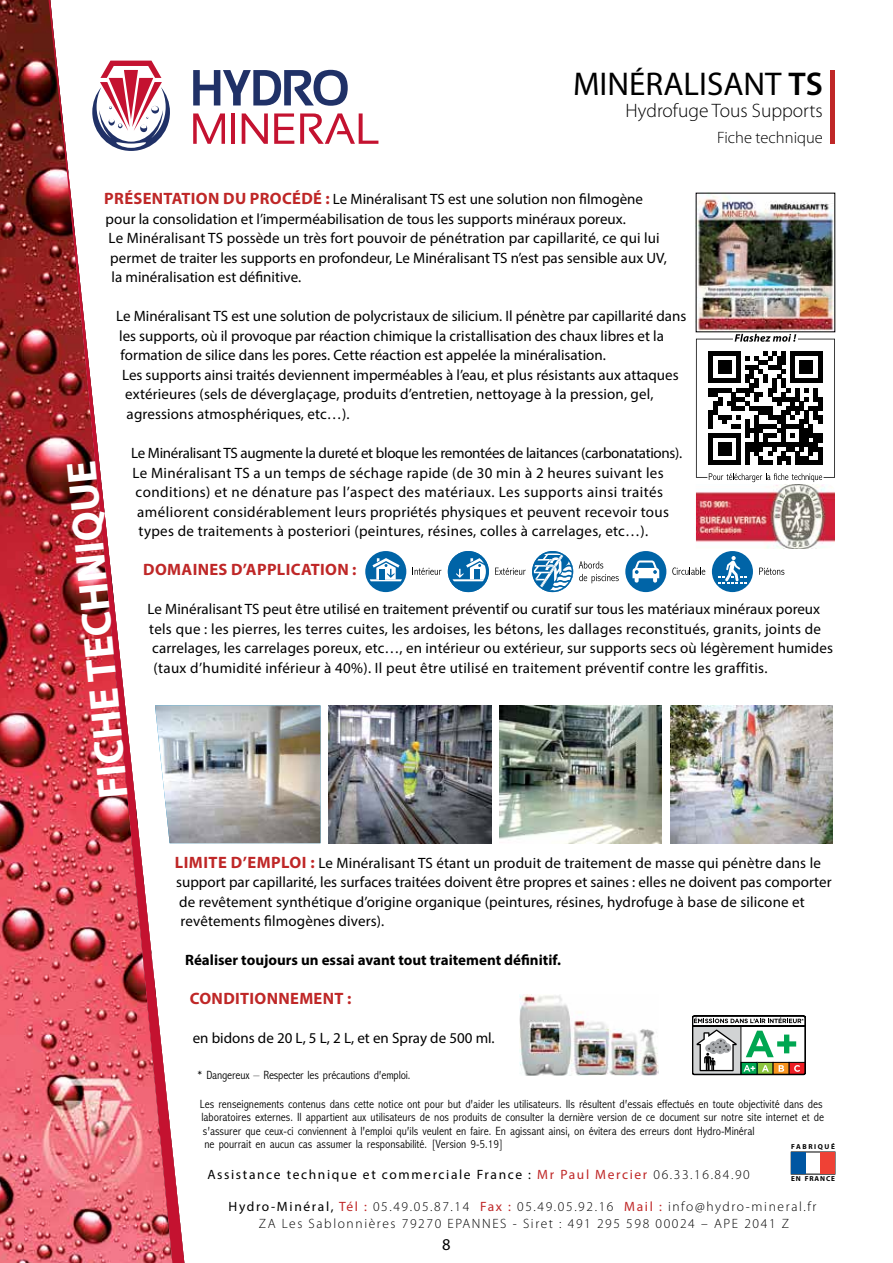
<style>
.page{position:relative;width:893px;height:1263px;background:#fff}
.page>*{position:absolute;margin:0;border:0;box-sizing:border-box;transform-origin:0 0}
.t1{font:700 42px "Myriad Pro";color:#fff}
.t2{font:33px "Myriad Pro";color:#000}
.t3{font:300 19.5px "Myriad Pro";color:#000}
.t4{font:700 16.5px "Myriad Pro";letter-spacing:.02em;color:#bf2727}
.t5{font:300 16.5px "Myriad Pro";color:#000}
.t6{font:16.5px "Myriad Pro";color:#000}
.t7{font:15px "Myriad Pro";letter-spacing:.005em;color:#000}
.t8{font:15px "Myriad Pro";letter-spacing:-.02em;color:#000}
.t9{font:15px "Myriad Pro";letter-spacing:.03em;color:#000}
.t10{font:700 15px "Myriad Pro";color:#000}
.t11{font:300 13.5px/16.2px "Myriad Pro";letter-spacing:.12em;color:#000;text-align:center}
.t12{font:13.5px "Myriad Pro";letter-spacing:.12em;color:#000}
.t13{font:300 condensed 12px/13.5px "M Abadi";letter-spacing:.01em;color:#000}
.t14{font:700 7.2px "Myriad Pro";letter-spacing:.12em;color:#000}
.t15{font:700 7.2px "Myriad Pro";letter-spacing:.225em;color:#000}
.s1{font-weight:600}
.s2{font-weight:700;font-size:16.5px;color:#bf2727}
.s3{color:#bf2727}
.s4{font-weight:300}
.s5{font-weight:400}
.s6{font-weight:400;color:#bf2727}
</style>
<div class="page">
<div style="left:313px;top:70px;width:35px;height:36px;background:#203167;border-radius:50%"></div>
<div style="left:320px;top:76px;width:21px;height:24px;background:#fff;border-radius:50%"></div>
<svg style="left:193px;top:70px;width:121px;height:35px"></svg>
<svg style="left:193px;top:113px;width:32px;height:31px"></svg>
<hr style="left:231px;top:113px;width:4px;height:31px;background:#c41230">
<svg style="left:242px;top:113px;width:26px;height:31px"></svg>
<svg style="left:274px;top:113px;width:20px;height:31px"></svg>
<svg style="left:300px;top:113px;width:78px;height:31px"></svg>
<img style="left:0;top:0;width:49px;height:1263px">
<img style="left:49px;top:0;width:135px;height:1263px">
<img style="left:329px;top:705px;width:162px;height:138px">
<img style="left:500px;top:705px;width:162px;height:138px">
<img style="left:670px;top:705px;width:163px;height:138px">
<img style="left:155px;top:705px;width:165px;height:138px">
<img style="left:698px;top:195px;width:135px;height:135px">
<svg style="left:806px;top:1152px;width:14px;height:22px"></svg>
<div style="left:820px;top:1152px;width:15px;height:22px;background:#ef4135"></div>
<div style="left:791px;top:1152px;width:15px;height:22px;background:#0056a2"></div>
<div style="left:365px;top:551px;width:41px;height:41px;background:#0064a7;border-radius:50%"></div>
<svg style="left:370px;top:558px;width:32px;height:23px"></svg>
<svg style="left:414px;top:568px;width:27px;height:7px"></svg>
<svg style="left:448px;top:551px;width:41px;height:41px"></svg>
<svg style="left:495px;top:568px;width:31px;height:7px"></svg>
<svg style="left:532px;top:551px;width:41px;height:42px"></svg>
<svg style="left:579px;top:561px;width:40px;height:22px"></svg>
<div style="left:712px;top:551px;width:41px;height:41px;background:#0064a7;border-radius:50%"></div>
<svg style="left:718px;top:556px;width:28px;height:28px"></svg>
<svg style="left:759px;top:568px;width:25px;height:7px"></svg>
<div style="left:625px;top:551px;width:41px;height:41px;background:#0064a7;border-radius:50%"></div>
<svg style="left:632px;top:560px;width:27px;height:23px"></svg>
<svg style="left:672px;top:567px;width:33px;height:8px"></svg>
<img style="left:519px;top:995px;width:139px;height:80px">
<svg style="left:692px;top:1015px;width:114px;height:60px"></svg>
<div style="left:685px;top:1009px;width:128px;height:72px;border:5px solid #fff;border-radius:2px"></div>
<div style="left:830px;top:71px;width:5px;height:73px;background:#bf2727"></div>
<svg style="left:696px;top:334px;width:139px;height:148px"></svg>
<img style="left:696px;top:484px;width:139px;height:65px">
<h2 class="t2" style="left:573px;top:63px;width:251px">MINÉRALISANT <span class="s1">TS</span></h2>
<h3 class="t3" style="left:625px;top:99px;width:199px">Hydrofuge Tous Supports</h3>
<p class="t5" style="left:717px;top:127px;width:107px">Fiche technique</p>
<p class="t4" style="left:104px;top:188px;width:21px">PRÉSENTATION</p>
<p class="t4" style="left:223px;top:188px;width:37px">DU PROCÉDÉ</p>
<p class="t7" style="left:325px;top:190px;width:319px"><span class="s2">:</span> Le Minéralisant TS est une solution non filmogène</p>
<p class="t7" style="left:106px;top:210px;width:522px">pour la consolidation et l’imperméabilisation de tous les supports minéraux poreux.</p>
<p class="t7" style="left:109px;top:229px;width:553px">Le Minéralisant TS possède un très fort pouvoir de pénétration par capillarité, ce qui lui</p>
<p class="t7" style="left:110px;top:249px;width:558px">permet de traiter les supports en profondeur, Le Minéralisant TS n’est pas sensible aux UV,</p>
<p class="t7" style="left:112px;top:268px;width:191px">la minéralisation est définitive.</p>
<p class="t7" style="left:116px;top:307px;width:572px">Le Minéralisant TS est une solution de polycristaux de silicium. Il pénètre par capillarité dans</p>
<p class="t7" style="left:119px;top:327px;width:546px">les supports, où il provoque par réaction chimique la cristallisation des chaux libres et la</p>
<p class="t7" style="left:121px;top:346px;width:487px">formation de silice dans les pores. Cette réaction est appelée la minéralisation.</p>
<p class="t7" style="left:122px;top:366px;width:558px">Les supports ainsi traités deviennent imperméables à l’eau, et plus résistants aux attaques</p>
<p class="t7" style="left:125px;top:385px;width:530px">extérieures (sels de déverglaçage, produits d’entretien, nettoyage à la pression, gel,</p>
<p class="t7" style="left:127px;top:405px;width:224px">agressions atmosphériques, etc…).</p>
<p class="t8" style="left:131px;top:444px;width:553px">Le Minéralisant TS augmente la dureté et bloque les remontées de laitances (carbonatations).</p>
<p class="t7" style="left:133px;top:463px;width:532px">Le Minéralisant TS a un temps de séchage rapide (de 30 min à 2 heures suivant les</p>
<p class="t9" style="left:136px;top:483px;width:529px">conditions) et ne dénature pas l’aspect des matériaux. Les supports ainsi traités</p>
<p class="t7" style="left:137px;top:502px;width:533px">améliorent considérablement leurs propriétés physiques et peuvent recevoir tous</p>
<p class="t7" style="left:139px;top:522px;width:511px">types de traitements à posteriori (peintures, résines, colles à carrelages, etc…).</p>
<p class="t4" style="left:143px;top:559px;width:23px">DOMAINES</p>
<p class="t4" style="left:231px;top:559px;width:25px">D’APPLICATION</p>
<p class="t4" style="left:352px;top:559px;width:6px">:</p>
<p class="t7" style="left:148px;top:600px;width:674px">Le Minéralisant TS peut être utilisé en traitement préventif ou curatif sur tous les matériaux minéraux poreux</p>
<p class="t7" style="left:149px;top:619px;width:673px">tels que : les pierres, les terres cuites, les ardoises, les bétons, les dallages reconstitués, granits, joints de</p>
<p class="t7" style="left:152px;top:639px;width:682px">carrelages, les carrelages poreux, etc…, en intérieur ou extérieur, sur supports secs où légèrement humides</p>
<p class="t7" style="left:154px;top:658px;width:615px">(taux d’humidité inférieur à 40%). Il peut être utilisé en traitement préventif contre les graffitis.</p>
<h1 class="t1" style="left:88px;top:801px;width:340px;rotate:-96deg">F CI HE TECHN QI UE</h1>
<p class="t4" style="left:175px;top:851px;width:19px">LIMITE</p>
<p class="t4" style="left:231px;top:851px;width:26px">D’EMPLOI</p>
<p class="t7" style="left:310px;top:853px;width:512px"><span class="s2">:</span> Le Minéralisant TS étant un produit de traitement de masse qui pénètre dans le</p>
<p class="t7" style="left:176px;top:873px;width:657px">support par capillarité, les surfaces traitées doivent être propres et saines : elles ne doivent pas comporter</p>
<p class="t7" style="left:179px;top:892px;width:627px">de revêtement synthétique d’origine organique (peintures, résines, hydrofuge à base de silicone et</p>
<p class="t7" style="left:181px;top:912px;width:205px">revêtements filmogènes divers).</p>
<p class="t10" style="left:185px;top:950px;width:377px">RÉALISER TOUJOURS UN ESSAI AVANT TOUT TRAITEMENT DÉFINITIF.</p>
<p class="t4" style="left:190px;top:988px;width:21px">CONDITIONNEMENT</p>
<p class="t4" style="left:347px;top:988px;width:6px">:</p>
<p class="t7" style="left:193px;top:1029px;width:303px">en bidons de 20 L, 5 L, 2 L, et en Spray de 500 ml.</p>
<p class="t13" style="left:197px;top:1068px;width:215px">* Dangereux – Respecter les précautions d’emploi.</p>
<p class="t13" style="left:200px;top:1097px;width:626px">Les renseignements contenus dans cette notice ont pour but d’aider les utilisateurs. Ils résultent d’essais effectués en toute objectivité dans des laboratoires externes. Il appartient aux utilisateurs de nos produits de consulter la dernière version de ce document sur notre site internet et de s’assurer que ceux-ci conviennent à l’emploi qu’ils veulent en faire. En agissant ainsi, on évitera des erreurs dont Hydro-Minéral<br>ne pourrait en aucun cas assumer la responsabilité. [Version 9-5.19]</p>
<p class="t12" style="left:207px;top:1166px;width:544px">Assistance technique et commerciale France : <span class="s3">Mr Paul Mercier</span> <span class="s4">06.33.16.84.90</span></p>
<p class="t11" style="left:228px;top:1199px;width:590px"><span class="s5">Hydro-Minéral,</span> <span class="s6">Tél :</span> 05.49.05.87.14 <span class="s6">Fax :</span> 05.49.05.92.16 <span class="s6">Mail :</span> info@hydro-mineral.fr<br>ZA Les Sablonnières 79270 EPANNES - Siret : 491 295 598 00024 – APE 2041 Z</p>
<p class="t15" style="left:791px;top:1142px;width:45px">FABRIQUÉ</p>
<p class="t14" style="left:791px;top:1174px;width:45px">EN FRANCE</p>
<p class="t6" style="left:442px;top:1234px;width:10px">8</p>
</div>
